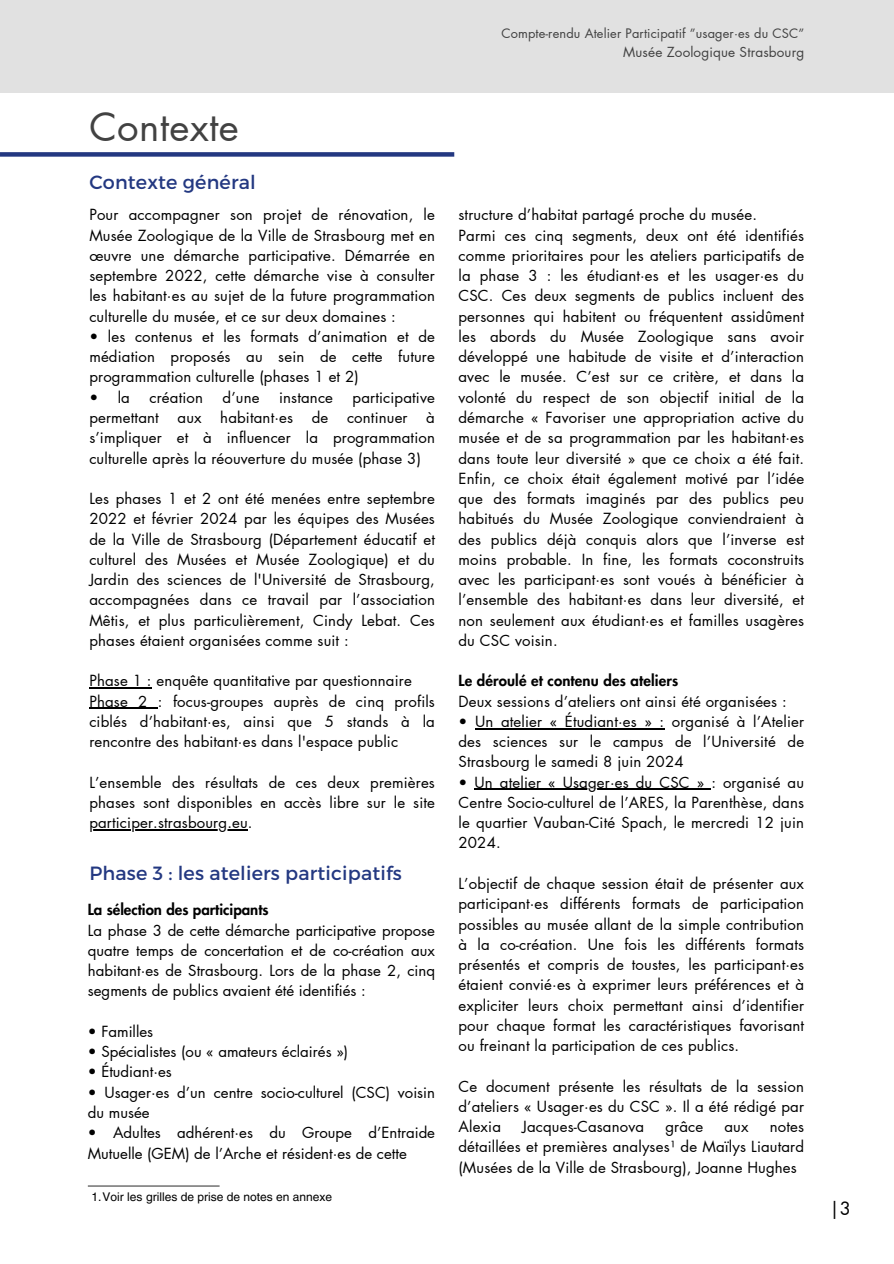
<style>
.page{position:relative;width:894px;height:1264px;background:#fff}
.page>*{position:absolute;margin:0;border:0;box-sizing:border-box;transform-origin:0 0}
.t1{font:38.4px "Futura LT Pro";letter-spacing:.01em;color:#424242}
.t2{font:19.2px "Montserrat";letter-spacing:.01em;color:#233881}
.t3{font:18.15px "Futura LT Pro";color:#000}
.t4{font:15px/20.2px "Futura LT Pro";letter-spacing:.01em;color:#000;text-align:justify}
.t5{font:13.5px "Futura LT Pro";letter-spacing:.01em;color:#424242}
.t6{font:12.75px "Futura LT Pro";letter-spacing:.01em;color:#424242}
.t7{font:12px "Helvetica LT Pro";color:#000}
.s1{font-weight:800}
</style>
<div class="page">
<hr style="left:89px;top:687px;width:63px;height:1px;background:#000">
<hr style="left:89px;top:707px;width:69px;height:2px;background:#000">
<hr style="left:89px;top:829px;width:159px;height:1px;background:#000">
<div style="left:0;top:152px;width:454px;height:5px;background:#233881"></div>
<div style="left:0;top:0;width:893px;height:92px;background:#e1e1e1"></div>
<hr style="left:475px;top:728px;width:189px;height:1px;background:#000">
<hr style="left:474px;top:788px;width:237px;height:2px;background:#000">
<hr style="left:88px;top:1185px;width:131px;height:1px;background:#424242">
<h3 class="t1" style="left:89px;top:110px;width:151px">Contexte</h3>
<p class="t2" style="left:89px;top:170px;width:168px">Contexte général</p>
<h3 class="t4" style="left:89px;top:205px;width:347px">Pour accompagner son projet de rénovation, le Musée Zoologique de la Ville de Strasbourg met en œuvre une démarche participative. Démarrée en septembre 2022, cette démarche vise à consulter les habitant·es au sujet de la future programmation culturelle du musée, et ce sur deux domaines :</h3>
<h3 class="t4" style="left:89px;top:327px;width:347px">• les contenus et les formats d’animation et de médiation proposés au sein de cette future programmation culturelle (phases 1 et 2)</h3>
<h3 class="t4" style="left:89px;top:388px;width:42px">• la</h3>
<h3 class="t4" style="left:149px;top:388px;width:55px">création</h3>
<h3 class="t4" style="left:222px;top:388px;width:38px">d’une</h3>
<h3 class="t4" style="left:279px;top:388px;width:55px">instance</h3>
<h3 class="t4" style="left:89px;top:388px;width:347px;text-indent:263px">participative permettant aux habitant·es de continuer à s’impliquer et à influencer la programmation culturelle après la réouverture du musée (phase 3)</h3>
<h1 class="t4" style="left:89px;top:489px;width:347px">Les phases 1 et 2 ont été menées entre septembre 2022 et février 2024 par les équipes des Musées de la Ville de Strasbourg (Département éducatif et culturel des Musées et Musée Zoologique) et du Jardin des sciences de l'Université de Strasbourg, accompagnées dans ce travail par l’association Mêtis, et plus particulièrement, Cindy Lebat. Ces phases étaient organisées comme suit :</h1>
<p class="t4" style="left:89px;top:671px;width:347px;text-align:left">Phase 1 : enquête quantitative par questionnaire Phase 2 : focus-groupes auprès de cinq profils ciblés d’habitant·es, ainsi que 5 stands à la rencontre des habitant·es dans l'espace public</p>
<h2 class="t4" style="left:89px;top:772px;width:347px">L’ensemble des résultats de ces deux premières phases sont disponibles en accès libre sur le site</h2>
<h3 class="t4" style="left:89px;top:813px;width:165px">participer.strasbourg.eu.</h3>
<h3 class="t2" style="left:89px;top:860px;width:314px">Phase 3 : les ateliers participatifs</h3>
<h3 class="t4" style="left:88px;top:900px;width:348px;text-align:left"><span class="s1">La sélection des participants<br></span>La phase 3 de cette démarche participative propose quatre temps de concertation et de co-création aux habitant·es de Strasbourg. Lors de la phase 2, cinq segments de publics avaient été identifiés :</h3>
<h2 class="t4" style="left:88px;top:1021px;width:67px">• Familles</h2>
<h2 class="t4" style="left:88px;top:1042px;width:262px">• Spécialistes (ou « amateurs éclairés »)</h2>
<h2 class="t4" style="left:88px;top:1062px;width:85px">• Étudiant·es</h2>
<h2 class="t4" style="left:88px;top:1082px;width:348px">• Usager·es d’un centre socio-culturel (CSC) voisin du musée</h2>
<h2 class="t4" style="left:88px;top:1123px;width:348px">• Adultes adhérent·es du Groupe d’Entraide<br>Mutuelle (GEM) de l’Arche et résident·es de cette</h2>
<p class="t7" style="left:91px;top:1192px;width:242px">1.Voir les grilles de prise de notes en annexe</p>
<h3 class="t6" style="left:501px;top:28px;width:304px">Compte-rendu Atelier Participatif ”usager·es du CSC”</h3>
<h3 class="t5" style="left:623px;top:46px;width:182px">Musée Zoologique Strasbourg</h3>
<h3 class="t4" style="left:458px;top:205px;width:347px;text-align:left">structure d’habitat partagé proche du musée.<br>Parmi ces cinq segments, deux ont été identifiés comme prioritaires pour les ateliers participatifs de la phase 3 : les étudiant·es et les usager·es du CSC. Ces deux segments de publics incluent des personnes qui habitent ou fréquentent assidûment les abords du Musée Zoologique sans avoir développé une habitude de visite et d’interaction avec le musée. C’est sur ce critère, et dans la volonté du respect de son objectif initial de la démarche « Favoriser une appropriation active du musée et de sa programmation par les habitant·es dans toute leur diversité » que ce choix a été fait.<br>Enfin, ce choix était également motivé par l’idée que des formats imaginés par des publics peu habitués du Musée Zoologique conviendraient à des publics déjà conquis alors que l’inverse est moins probable. In fine, les formats coconstruits avec les participant·es sont voués à bénéficier à l’ensemble des habitant·es dans leur diversité, et non seulement aux étudiant·es et familles usagères du CSC voisin.</h3>
<h3 class="t4" style="left:458px;top:671px;width:329px"><span class="s1">Le déroulé et contenu des ateliers<br></span>Deux sessions d’ateliers ont ainsi été organisées :</h3>
<h3 class="t4" style="left:458px;top:712px;width:347px;text-align:left">• Un atelier « Étudiant·es » : organisé à l’Atelier des sciences sur le campus de l’Université de<br>Strasbourg le samedi 8 juin 2024<br>•</h3>
<h3 class="t4" style="left:458px;top:772px;width:347px;text-indent:16px">Un atelier « Usager·es du CSC » : organisé au Centre Socio-culturel de l’ARES, la Parenthèse, dans le quartier Vauban-Cité Spach, le mercredi 12 juin 2024.</h3>
<h3 class="t4" style="left:458px;top:874px;width:347px">L’objectif de chaque session était de présenter aux participant·es différents formats de participation possibles au musée allant de la simple contribution à la co-création. Une fois les différents formats présentés et compris de toustes, les participant·es étaient convié·es à exprimer leurs préférences et à expliciter leurs choix permettant ainsi d’identifier pour chaque format les caractéristiques favorisant ou freinant la participation de ces publics.</h3>
<p class="t4" style="left:458px;top:1076px;width:347px">Ce document présente les résultats de la session d’ateliers « Usager·es du CSC ». Il a été rédigé par Alexia</p>
<p class="t4" style="left:522px;top:1117px;width:123px">Jacques-Casanova</p>
<p class="t4" style="left:665px;top:1117px;width:39px">grâce</p>
<p class="t4" style="left:724px;top:1117px;width:26px">aux</p>
<p class="t4" style="left:458px;top:1117px;width:347px;text-indent:311px">notes détaillées et premières analyses¹ de Maïlys Liautard (Musées de la Ville de Strasbourg), Joanne Hughes</p>
<h3 class="t3" style="left:829px;top:1200px;width:23px">|3</h3>
</div>
